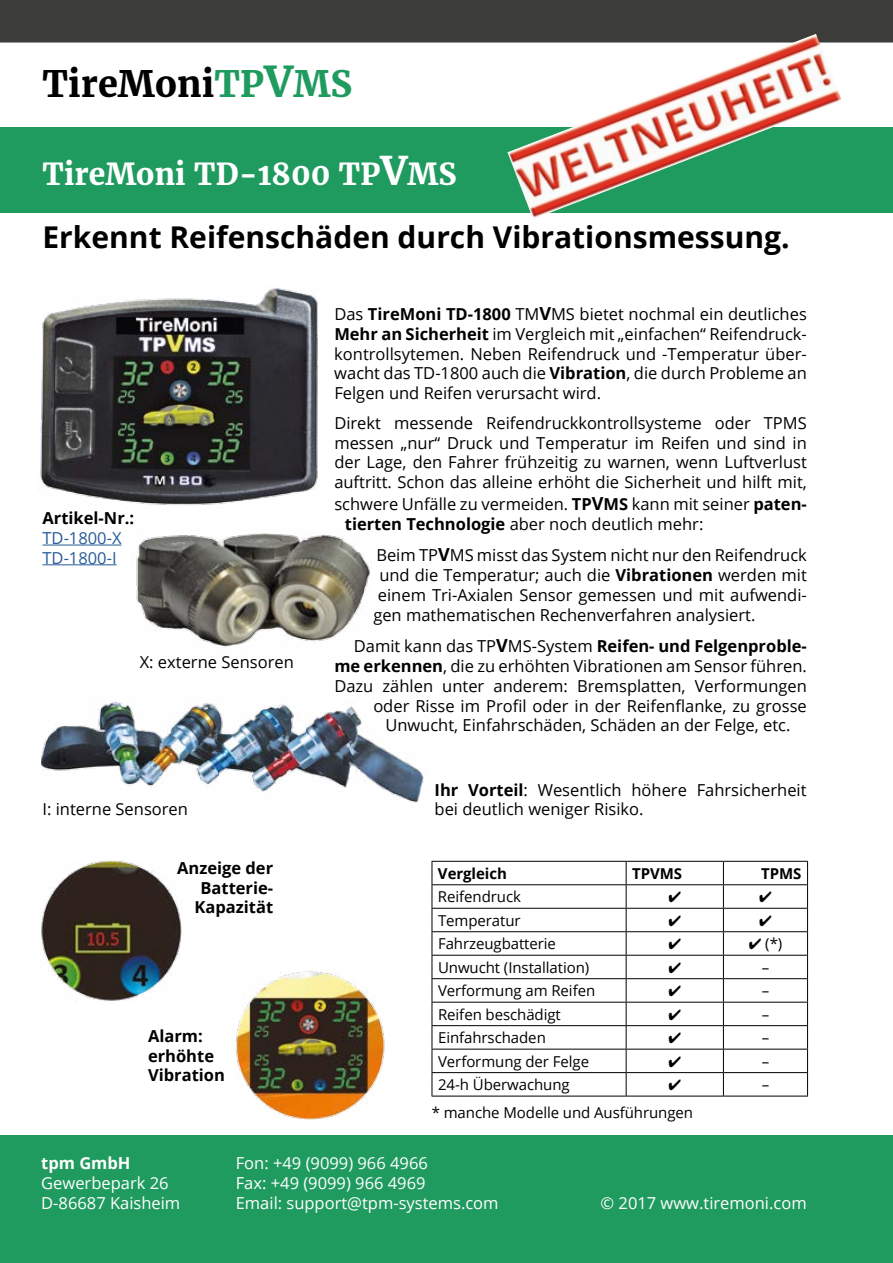
<style>
.page{position:relative;width:893px;height:1263px;background:#fff}
.page>*{position:absolute;margin:0;border:0;box-sizing:border-box;transform-origin:0 0}
.t1{font:700 36px "Merriweather";color:#000}
.t2{font:700 30px "Open Sans";color:#000}
.t3{font:700 30px "Merriweather";color:#fff}
.t4{font:16.5px/19.8px "Open Sans";color:#000;text-align:justify}
.t5{font:16.5px/19.8px "Open Sans";color:#fff}
.t6{font:700 16.5px/19.8px "Open Sans";color:#000;text-align:right}
.t7{font:16.5px/19.8px "Open Sans";color:#275b9b}
.t8{font:700 16.5px "Open Sans";color:#fff}
.t9{font:15px "Open Sans";letter-spacing:-.005em;color:#000}
.t10{font:700 15px "Open Sans";letter-spacing:-.005em;color:#000}
.s1{color:#209b60}
.s2{font-size:42px;color:#209b60}
.s3{font-size:39px}
.s4{font-weight:700}
.s5{font-weight:700;font-size:18px}
</style>
<div class="page">
<div style="left:0;top:0;width:893px;height:43px;background:#3c3c3b"></div>
<div style="left:0;top:128px;width:893px;height:85px;background:#209b60"></div>
<div style="left:0;top:1135px;width:893px;height:128px;background:#209b60"></div>
<img style="left:40px;top:288px;width:279px;height:217px">
<img style="left:136px;top:533px;width:235px;height:115px">
<hr style="left:43px;top:545px;width:79px;height:1px;background:#275b9b">
<hr style="left:43px;top:564px;width:74px;height:1px;background:#275b9b">
<img style="left:41px;top:860px;width:140px;height:141px">
<img style="left:236px;top:971px;width:149px;height:149px">
<hr style="left:432px;top:884px;width:194px;height:1px;background:#000">
<hr style="left:626px;top:884px;width:97px;height:1px;background:#000">
<hr style="left:723px;top:884px;width:85px;height:1px;background:#000">
<hr style="left:432px;top:908px;width:194px;height:1px;background:#000">
<hr style="left:626px;top:908px;width:97px;height:1px;background:#000">
<hr style="left:723px;top:908px;width:85px;height:1px;background:#000">
<hr style="left:432px;top:931px;width:194px;height:1px;background:#000">
<hr style="left:626px;top:931px;width:97px;height:1px;background:#000">
<hr style="left:723px;top:931px;width:85px;height:1px;background:#000">
<hr style="left:432px;top:955px;width:194px;height:1px;background:#000">
<hr style="left:626px;top:955px;width:97px;height:1px;background:#000">
<hr style="left:723px;top:955px;width:85px;height:1px;background:#000">
<hr style="left:432px;top:978px;width:194px;height:1px;background:#000">
<hr style="left:626px;top:978px;width:97px;height:1px;background:#000">
<hr style="left:723px;top:978px;width:85px;height:1px;background:#000">
<hr style="left:432px;top:1002px;width:194px;height:1px;background:#000">
<hr style="left:626px;top:1002px;width:97px;height:1px;background:#000">
<hr style="left:723px;top:1002px;width:85px;height:1px;background:#000">
<hr style="left:432px;top:1025px;width:194px;height:1px;background:#000">
<hr style="left:626px;top:1025px;width:97px;height:1px;background:#000">
<hr style="left:723px;top:1025px;width:85px;height:1px;background:#000">
<hr style="left:432px;top:1049px;width:194px;height:1px;background:#000">
<hr style="left:626px;top:1049px;width:97px;height:1px;background:#000">
<hr style="left:723px;top:1049px;width:85px;height:1px;background:#000">
<hr style="left:432px;top:1072px;width:194px;height:1px;background:#000">
<hr style="left:626px;top:1072px;width:97px;height:1px;background:#000">
<svg style="left:626px;top:862px;width:1px;height:234px"></svg>
<hr style="left:723px;top:1072px;width:85px;height:1px;background:#000">
<svg style="left:723px;top:862px;width:1px;height:234px"></svg>
<hr style="left:432px;top:861px;width:194px;height:1px;background:#000">
<hr style="left:626px;top:861px;width:97px;height:1px;background:#000">
<hr style="left:723px;top:861px;width:85px;height:1px;background:#000">
<svg style="left:432px;top:862px;width:1px;height:234px"></svg>
<svg style="left:807px;top:862px;width:1px;height:234px"></svg>
<hr style="left:432px;top:1096px;width:194px;height:1px;background:#000">
<hr style="left:626px;top:1096px;width:97px;height:1px;background:#000">
<hr style="left:723px;top:1096px;width:85px;height:1px;background:#000">
<img style="left:41px;top:702px;width:383px;height:101px">
<img style="left:507px;top:34px;width:335px;height:185px">
<h1 class="t1" style="left:43px;top:59px;width:311px">TireMoni<span class="s1">TP</span><span class="s2">V</span><span class="s1">MS</span></h1>
<h2 class="t3" style="left:43px;top:154px;width:415px">TireMoni TD-1800 TP<span class="s3">V</span>MS</h2>
<h2 class="t2" style="left:43px;top:216px;width:749px">Erkennt Reifenschäden durch Vibrationsmessung.</h2>
<p class="t6" style="left:43px;top:508px;width:93px">Artikel-Nr.:</p>
<p class="t7" style="left:43px;top:527px;width:81px">TD-1800-X<br>TD-1800-I</p>
<p class="t4" style="left:140px;top:652px;width:155px">X: externe Sensoren</p>
<p class="t4" style="left:43px;top:799px;width:147px">I: interne Sensoren</p>
<p class="t6" style="left:177px;top:857px;width:98px">Anzeige der<br>Batterie-<br>Kapazität</p>
<p class="t6" style="left:148px;top:1025px;width:78px;text-align:left">Alarm: erhöhte<br>Vibration</p>
<p class="t4" style="left:334px;top:304px;width:474px">Das <span class="s4">TireMoni TD-1800</span> TM<span class="s5">V</span>MS bietet nochmal ein deutliches <span class="s4">Mehr an Sicherheit</span> im Vergleich mit „einfachen“ Reifendruck&shy;kontrollsytemen. Neben Reifendruck und -Temperatur über&shy;wacht das TD-1800 auch die <span class="s4">Vibration</span>, die durch Probleme an Felgen und Reifen verursacht wird.</p>
<p class="t4" style="left:334px;top:413px;width:474px">Direkt messende Reifendruckkontrollsysteme oder TPMS messen „nur“ Druck und Temperatur im Reifen und sind in der Lage, den Fahrer frühzeitig zu warnen, wenn Luftverlust auftritt. Schon das alleine erhöht die Sicherheit und hilft mit,</p>
<p class="t4" style="left:345px;top:494px;width:463px;text-indent:-11px">schwere Unfälle zu vermeiden. <span class="s4">TP</span><span class="s5">V</span><span class="s4">MS</span> kann mit seiner <span class="s4">paten&shy;tierten Technologie</span> aber noch deutlich mehr:</p>
<p class="t4" style="left:376px;top:545px;width:432px">Beim TP<span class="s5">V</span>MS misst das System nicht nur den Reifendruck</p>
<p class="t4" style="left:379px;top:565px;width:429px">und die Temperatur; auch die <span class="s4">Vibrationen</span> werden mit</p>
<p class="t4" style="left:378px;top:584px;width:430px">einem Tri-Axialen Sensor gemessen und mit aufwendi-</p>
<p class="t4" style="left:373px;top:604px;width:384px">gen mathematischen Rechenverfahren analysiert.</p>
<p class="t4" style="left:354px;top:636px;width:454px">Damit kann das TP<span class="s5">V</span>MS-System <span class="s4">Reifen- und Felgenproble-</span></p>
<p class="t4" style="left:334px;top:656px;width:474px"><span class="s4">me erkennen</span>, die zu erhöhten Vibrationen am Sensor führen.</p>
<p class="t4" style="left:334px;top:675px;width:474px">Dazu zählen unter anderem: Bremsplatten, Verformungen</p>
<p class="t4" style="left:373px;top:695px;width:435px">oder Risse im Profil oder in der Reifenflanke, zu grosse</p>
<p class="t4" style="left:385px;top:715px;width:407px">Unwucht, Einfahrschäden, Schäden an der Felge, etc.</p>
<p class="t4" style="left:435px;top:779px;width:373px"><span class="s4">Ihr Vorteil</span>: Wesentlich höhere Fahrsicherheit bei deutlich weniger Risiko.</p>
<p class="t10" style="left:438px;top:863px;width:70px">Vergleich</p>
<p class="t10" style="left:632px;top:863px;width:51px">TPVMS</p>
<p class="t10" style="left:761px;top:863px;width:42px">TPMS</p>
<p class="t9" style="left:438px;top:886px;width:84px">Reifendruck</p>
<p class="t9" style="left:438px;top:910px;width:84px">Temperatur</p>
<p class="t9" style="left:438px;top:933px;width:120px">Fahrzeugbatterie</p>
<p class="t9" style="left:749px;top:933px;width:35px">✔ (*)</p>
<p class="t9" style="left:438px;top:957px;width:153px">Unwucht (Installation)</p>
<p class="t9" style="left:762px;top:957px;width:9px">–</p>
<p class="t9" style="left:438px;top:980px;width:159px">Verformung am Reifen</p>
<p class="t9" style="left:762px;top:980px;width:9px">–</p>
<p class="t9" style="left:438px;top:1004px;width:124px">Reifen beschädigt</p>
<p class="t9" style="left:762px;top:1004px;width:9px">–</p>
<p class="t9" style="left:438px;top:1027px;width:109px">Einfahrschaden</p>
<p class="t9" style="left:762px;top:1027px;width:9px">–</p>
<p class="t9" style="left:438px;top:1051px;width:153px">Verformung der Felge</p>
<p class="t9" style="left:762px;top:1051px;width:9px">–</p>
<p class="t9" style="left:438px;top:1074px;width:133px">24-h Überwachung</p>
<p class="t9" style="left:762px;top:1074px;width:9px">–</p>
<p class="t9" style="left:432px;top:1103px;width:263px">* manche Modelle und Ausführungen</p>
<p class="t8" style="left:41px;top:1152px;width:91px">tpm GmbH</p>
<p class="t5" style="left:41px;top:1173px;width:141px">Gewerbepark 26<br>D-86687 Kaisheim</p>
<p class="t5" style="left:236px;top:1153px;width:264px">Fon: +49 (9099) 966 4966<br>Fax: +49 (9099) 966 4969<br>Email: support@tpm-systems.com</p>
<p class="t5" style="left:601px;top:1192px;width:208px">© 2017 www.tiremoni.com</p>
</div>
